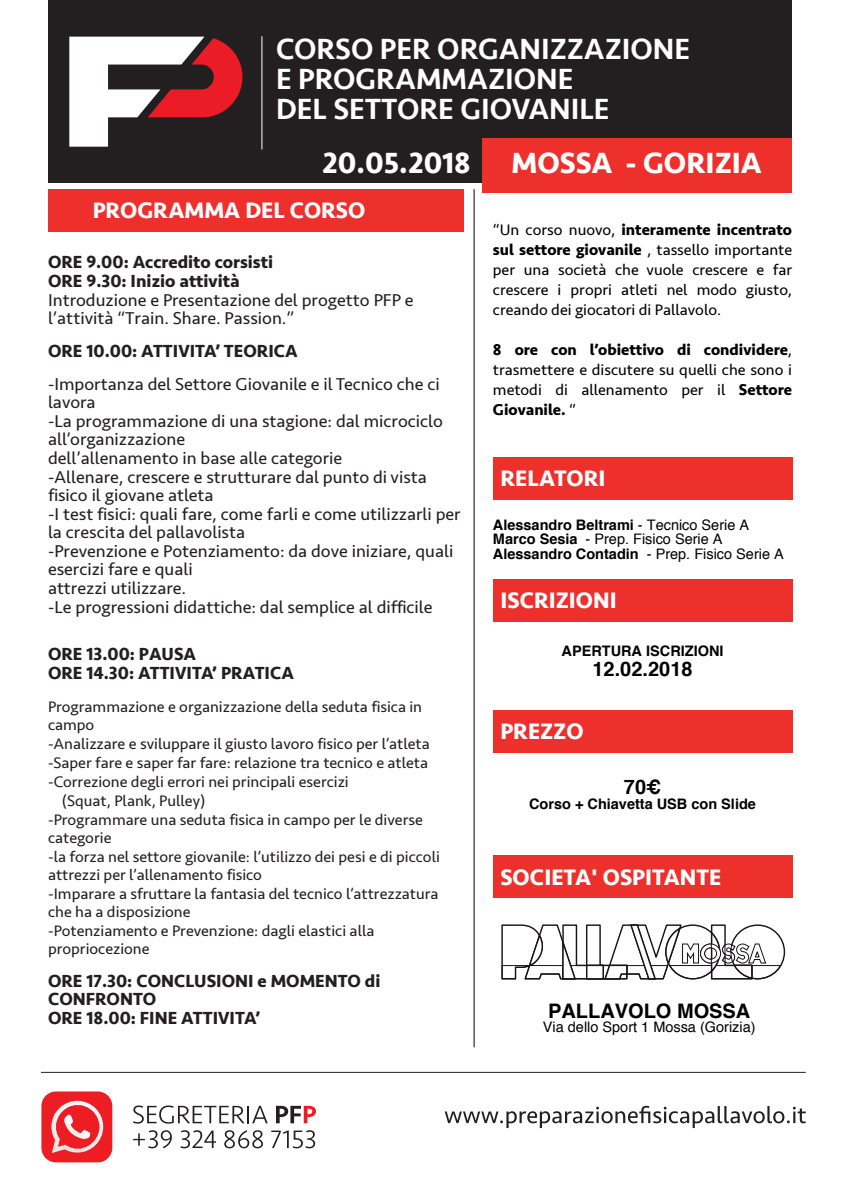
<style>
.page{position:relative;width:842px;height:1191px;background:#fff}
.page>*{position:absolute;margin:0;border:0;box-sizing:border-box;transform-origin:0 0}
.t1{font:500 30px/30px "Seravek";color:#fff}
.t2{font:700 30px "Seravek";color:#fff}
.t3{font:700 23px "Seravek";color:#fff}
.t4{font:700 20px "Helvetica";color:#000001}
.t5{font:18px/18.6px "Seravek";color:#231f20}
.t6{font:700 18px/19px "Seravek";color:#231f20}
.t7{font:16px "Seravek";color:#231f20}
.t8{font:16px/20px "Seravek";color:#000001;text-align:justify}
.t9{font:14.5px/14.5px "Helvetica";color:#000001}
.t10{font:700 14.5px "Helvetica";color:#000001}
.s1{font-weight:700}
</style>
<div class="page">
<div style="left:41px;top:1091px;width:71px;height:71px;background:#ee1d23;border-radius:15px"></div>
<img style="left:51px;top:1100px;width:52px;height:53px">
<img style="left:64px;top:1114px;width:26px;height:24px">
<svg style="left:133px;top:1105px;width:135px;height:18px"></svg>
<svg style="left:276px;top:1105px;width:40px;height:18px"></svg>
<svg style="left:133px;top:1130px;width:39px;height:18px"></svg>
<svg style="left:180px;top:1130px;width:36px;height:18px"></svg>
<svg style="left:224px;top:1130px;width:39px;height:18px"></svg>
<svg style="left:271px;top:1130px;width:44px;height:18px"></svg>
<hr style="left:41px;top:1071px;width:765px;height:1px;background:#231f20">
<svg style="left:445px;top:1105px;width:361px;height:23px"></svg>
<div style="left:49px;top:0;width:743px;height:182px;background:#231f20"></div>
<svg style="left:69px;top:37px;width:173px;height:110px"></svg>
<hr style="left:261px;top:36px;width:1px;height:113px;background:#fff">
<hr style="left:474px;top:189px;width:1px;height:858px;background:#000001">
<div style="left:49px;top:189px;width:415px;height:42px;background:#ee302d"></div>
<div style="left:493px;top:855px;width:299px;height:43px;background:#ee302d"></div>
<div style="left:493px;top:710px;width:299px;height:42px;background:#ee302d"></div>
<div style="left:493px;top:579px;width:299px;height:43px;background:#ee302d"></div>
<div style="left:493px;top:457px;width:299px;height:42px;background:#ee302d"></div>
<div style="left:482px;top:138px;width:310px;height:55px;background:#ee302d"></div>
<svg style="left:501px;top:924px;width:280px;height:56px"></svg>
<h1 class="t1" style="left:276px;top:35px;width:416px">CORSO PER ORGANIZZAZIONE<br>E PROGRAMMAZIONE<br>DEL SETTORE GIOVANILE</h1>
<h1 class="t2" style="left:323px;top:145px;width:150px">20.05.2018</h1>
<h1 class="t2" style="left:511px;top:145px;width:252px">MOSSA - GORIZIA</h1>
<p class="t3" style="left:93px;top:197px;width:274px">PROGRAMMA DEL CORSO</p>
<p class="t6" style="left:48px;top:253px;width:226px">ORE 9.00: Accredito corsisti<br>ORE 9.30: Inizio attività</p>
<p class="t5" style="left:48px;top:291px;width:367px;line-height:18px">Introduzione e Presentazione del progetto PFP e l’attività “Train. Share. Passion.”</p>
<p class="t6" style="left:48px;top:342px;width:251px">ORE 10.00: ATTIVITA’ TEORICA</p>
<p class="t5" style="left:48px;top:375px;width:414px">-Importanza del Settore Giovanile e il Tecnico che ci lavora<br>-La programmazione di una stagione: dal microciclo all’organizzazione<br>dell’allenamento in base alle categorie<br>-Allenare, crescere e strutturare dal punto di vista fisico il giovane atleta<br>-I test fisici: quali fare, come farli e come utilizzarli per la crescita del pallavolista<br>-Prevenzione e Potenziamento: da dove iniziare, quali esercizi fare e quali<br>attrezzi utilizzare.<br>-Le progressioni didattiche: dal semplice al difficile</p>
<p class="t6" style="left:48px;top:645px;width:247px">ORE 13.00: PAUSA<br>ORE 14.30: ATTIVITA’ PRATICA</p>
<p class="t7" style="left:48px;top:697px;width:376px">Programmazione e organizzazione della seduta fisica in</p>
<p class="t7" style="left:48px;top:715px;width:48px">campo</p>
<p class="t7" style="left:48px;top:734px;width:383px">-Analizzare e sviluppare il giusto lavoro fisico per l’atleta</p>
<p class="t7" style="left:48px;top:753px;width:382px">-Saper fare e saper far fare: relazione tra tecnico e atleta</p>
<p class="t7" style="left:48px;top:772px;width:302px">-Correzione degli errori nei principali esercizi</p>
<p class="t7" style="left:62px;top:791px;width:145px">(Squat, Plank, Pulley)</p>
<p class="t7" style="left:48px;top:810px;width:376px">-Programmare una seduta fisica in campo per le diverse</p>
<p class="t7" style="left:48px;top:828px;width:65px">categorie</p>
<p class="t7" style="left:48px;top:847px;width:393px">-la forza nel settore giovanile: l’utilizzo dei pesi e di piccoli</p>
<p class="t7" style="left:48px;top:865px;width:216px">attrezzi per l’allenamento fisico</p>
<p class="t7" style="left:48px;top:884px;width:392px">-Imparare a sfruttare la fantasia del tecnico l’attrezzatura</p>
<p class="t7" style="left:48px;top:902px;width:144px">che ha a disposizione</p>
<p class="t7" style="left:48px;top:921px;width:328px">-Potenziamento e Prevenzione: dagli elastici alla</p>
<p class="t7" style="left:48px;top:939px;width:103px">propriocezione</p>
<p class="t6" style="left:48px;top:972px;width:334px;line-height:18.5px">ORE 17.30: CONCLUSIONI e MOMENTO di<br>CONFRONTO<br>ORE 18.00: FINE ATTIVITA’</p>
<p class="t8" style="left:493px;top:220px;width:301px">“Un corso nuovo, <span class="s1">interamente incentrato sul settore giovanile</span> , tassello importante per una società che vuole crescere e far crescere i propri atleti nel modo giusto, creando dei giocatori di Pallavolo.</p>
<p class="t8" style="left:493px;top:340px;width:301px"><span class="s1">8 ore con l’obiettivo di condividere</span>, trasmettere e discutere su quelli che sono i metodi di allenamento per il <span class="s1">Settore Giovanile.</span> “</p>
<p class="t3" style="left:500px;top:465px;width:106px">RELATORI</p>
<p class="t9" style="left:493px;top:518px;width:292px"><span class="s1">Alessandro Beltrami</span> - Tecnico Serie A<br><span class="s1">Marco Sesia</span> - Prep. Fisico Serie A<br><span class="s1">Alessandro Contadin</span> - Prep. Fisico Serie A</p>
<p class="t3" style="left:500px;top:587px;width:118px">ISCRIZIONI</p>
<p class="t10" style="left:561px;top:644px;width:163px">APERTURA ISCRIZIONI</p>
<p class="t4" style="left:592px;top:660px;width:102px">12.02.2018</p>
<p class="t3" style="left:500px;top:717px;width:85px">PREZZO</p>
<p class="t4" style="left:624px;top:779px;width:39px">70€</p>
<p class="t10" style="left:529px;top:797px;width:228px">Corso + Chiavetta USB con Slide</p>
<p class="t3" style="left:500px;top:863px;width:222px">SOCIETA' OSPITANTE</p>
<p class="t4" style="left:548px;top:1002px;width:204px">PALLAVOLO MOSSA</p>
<p class="t9" style="left:543px;top:1021px;width:214px">Via dello Sport 1 Mossa (Gorizia)</p>
</div>
